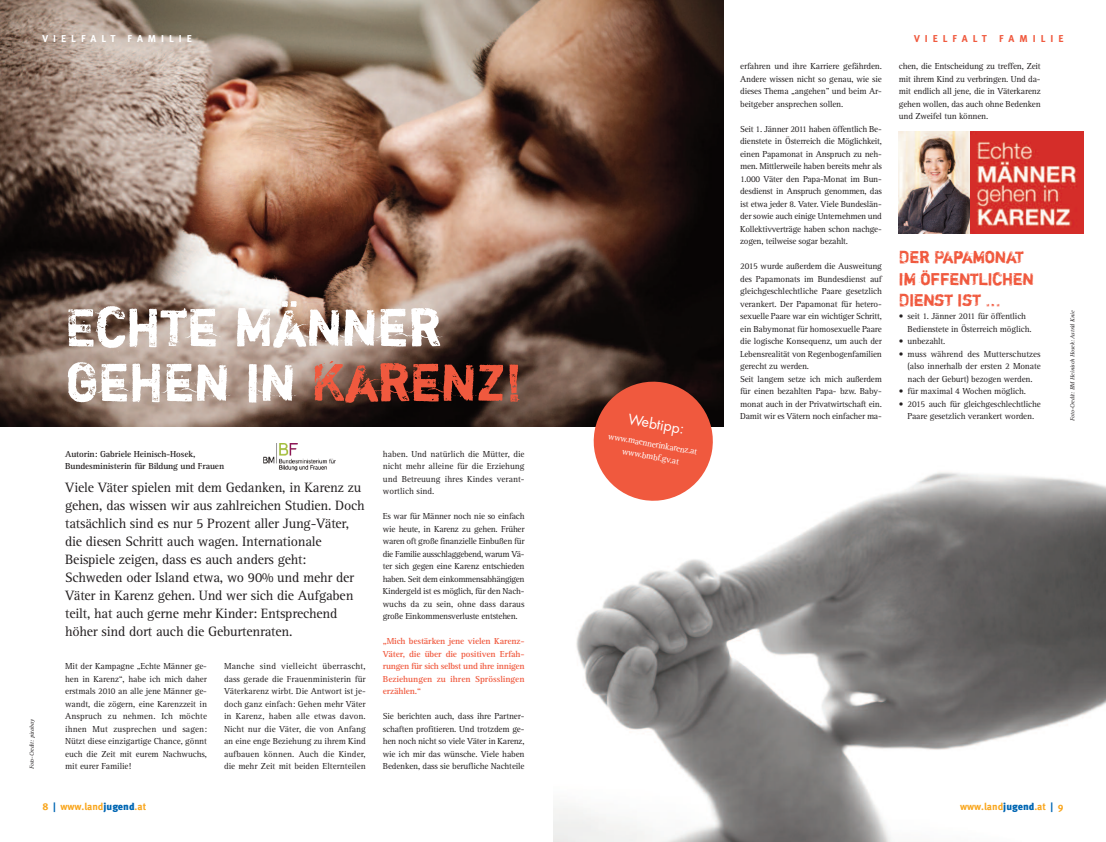
<style>
.page{position:relative;width:1106px;height:842px;background:#fff}
.page>*{position:absolute;margin:0;border:0;box-sizing:border-box;transform-origin:0 0}
.t1{font:53px/55px "Shortcut";color:#fff}
.t2{font:17px/21.5px "Shortcut";letter-spacing:-.015em;color:#f0593e}
.t3{font:14px/18px "Rotis Serif Std";letter-spacing:-.015em;color:#231f20}
.t4{font:14px "Futura Std";color:#fff}
.t5{font:700 10px "Meta Pro";color:#f9a51b}
.t6{font:700 10px "Meta Pro";letter-spacing:.5em;color:#f0593e}
.t7{font:700 10px "Meta Pro";letter-spacing:.5em;color:#fff}
.t8{font:9px/12.5px "Rotis Serif Std";letter-spacing:-.015em;color:#231f20;text-align:justify}
.t9{font:700 9px/12.5px "Rotis Serif Std";color:#f0593e;text-align:justify}
.t10{font:700 9px/12.5px "Rotis Serif Std";letter-spacing:-.015em;color:#231f20}
.t11{font:9px/12.5px "Rotis Serif Std";color:#fff;text-align:center}
.t12{font:italic 6px "Rotis Serif Std";letter-spacing:-.015em;color:#231f20}
.s1{color:#f0593e}
.s2{color:#0166b3}
.s3{font-weight:900;color:#0166b3}
</style>
<div class="page">
<img style="left:553px;top:421px;width:553px;height:421px">
<img style="left:0;top:0;width:723px;height:427px">
<svg style="left:589px;top:377px;width:128px;height:128px"></svg>
<img style="left:969px;top:132px;width:114px;height:102px">
<img style="left:899px;top:132px;width:70px;height:102px">
<img style="left:263px;top:444px;width:72px;height:26px">
<p class="t7" style="left:43px;top:35px;width:151px">VIELFALT FAMILIE</p>
<p class="t12" style="left:30px;top:769px;width:51px;rotate:-90deg">Foto-Credit: pixabay</p>
<h1 class="t1" style="left:65px;top:300px;width:458px">ECHTE MÄNNER<br>GEHEN IN <span class="s1">KARENZ!</span></h1>
<p class="t10" style="left:65px;top:448px;width:160px">Autorin: Gabriele Heinisch-Hosek,<br>Bundesministerin für Bildung und Frauen</p>
<p class="t3" style="left:65px;top:479px;width:301px">Viele Väter spielen mit dem Gedanken, in Karenz zu gehen, das wissen wir aus zahlreichen Studien. Doch tatsächlich sind es nur 5 Prozent aller Jung-Väter, die diesen Schritt auch wagen. Internationale Beispiele zeigen, dass es auch anders geht:<br>Schweden oder Island etwa, wo 90% und mehr der Väter in Karenz gehen. Und wer sich die Aufgaben teilt, hat auch gerne mehr Kinder: Entsprechend höher sind dort auch die Geburtenraten.</p>
<p class="t8" style="left:65px;top:661px;width:143px">Mit der Kampagne „Echte Männer ge&shy;hen in Karenz“, habe ich mich daher erstmals 2010 an alle jene Männer ge&shy;wandt, die zögern, eine Karenzzeit in Anspruch zu nehmen. Ich möchte ihnen Mut zusprechen und sagen:<br>Nützt diese einzigartige Chance, gönnt euch die Zeit mit eurem Nachwuchs, mit eurer Familie!</p>
<p class="t8" style="left:224px;top:661px;width:143px">Manche sind vielleicht überrascht, dass gerade die Frauenministerin für Väterkarenz wirbt. Die Antwort ist je&shy;doch ganz einfach: Gehen mehr Väter in Karenz, haben alle etwas davon.<br>Nicht nur die Väter, die von Anfang an eine enge Beziehung zu ihrem Kind aufbauen können. Auch die Kinder, die mehr Zeit mit beiden Elternteilen</p>
<p class="t8" style="left:383px;top:448px;width:143px">haben. Und natürlich die Mütter, die nicht mehr alleine für die Erziehung und Betreuung ihres Kindes verant&shy;wortlich sind.</p>
<p class="t8" style="left:383px;top:511px;width:143px">Es war für Männer noch nie so einfach wie heute, in Karenz zu gehen. Früher waren oft große finanzielle Einbußen für die Familie ausschlaggebend, warum Vä&shy;ter sich gegen eine Karenz entschieden haben. Seit dem einkommensabhängigen Kindergeld ist es möglich, für den Nach&shy;wuchs da zu sein, ohne dass daraus große Einkommensverluste entstehen.</p>
<p class="t9" style="left:383px;top:636px;width:143px">„Mich bestärken jene vielen Karenz-Väter, die über die positiven Erfah&shy;rungen für sich selbst und ihre innigen Beziehungen zu ihren Sprösslingen erzählen.“</p>
<p class="t8" style="left:383px;top:711px;width:143px">Sie berichten auch, dass ihre Partner&shy;schaften profitieren. Und trotzdem ge&shy;hen noch nicht so viele Väter in Karenz, wie ich mir das wünsche. Viele haben Bedenken, dass sie berufliche Nachteile</p>
<p class="t6" style="left:914px;top:35px;width:151px">VIELFALT FAMILIE</p>
<p class="t8" style="left:740px;top:61px;width:143px">erfahren und ihre Karriere gefährden.<br>Andere wissen nicht so genau, wie sie dieses Thema „angehen" und beim Ar&shy;beitgeber ansprechen sollen.</p>
<p class="t8" style="left:740px;top:123px;width:143px">Seit 1. Jänner 2011 haben öffentlich Be&shy;dienstete in Österreich die Möglichkeit, einen Papamonat in Anspruch zu neh&shy;men. Mittlerweile haben bereits mehr als 1.000 Väter den Papa-Monat im Bun&shy;desdienst in Anspruch genommen, das ist etwa jeder 8. Vater. Viele Bundeslän&shy;der sowie auch einige Unternehmen und Kollektivverträge haben schon nachge&shy;zogen, teilweise sogar bezahlt.</p>
<p class="t8" style="left:740px;top:261px;width:143px;text-align:left">2015 wurde außerdem die Ausweitung des Papamonats im Bundesdienst auf gleichgeschlechtliche Paare gesetzlich verankert. Der Papamonat für hetero&shy;sexuelle Paare war ein wichtiger Schritt, ein Babymonat für homosexuelle Paare die logische Konsequenz, um auch der Lebensrealität von Regenbogenfamilien gerecht zu werden.<br>Seit langem setze ich mich außerdem für einen bezahlten Papa- bzw. Baby&shy;monat auch in der Privatwirtschaft ein.<br>Damit wir es Vätern noch einfacher ma-</p>
<p class="t8" style="left:899px;top:61px;width:143px">chen, die Entscheidung zu treffen, Zeit mit ihrem Kind zu verbringen. Und da&shy;mit endlich all jene, die in Väterkarenz gehen wollen, das auch ohne Bedenken und Zweifel tun können.</p>
<h2 class="t2" style="left:899px;top:246px;width:136px">DER PAPAMONAT<br>IM ÖFFENTLICHEN<br>DIENST IST …</h2>
<p class="t8" style="left:907px;top:311px;width:126px;text-indent:-9px">• seit 1. Jänner 2011 für öffentlich<br>Bedienstete in Österreich möglich.</p>
<p class="t8" style="left:899px;top:336px;width:48px">• unbezahlt.</p>
<p class="t8" style="left:907px;top:348px;width:135px;text-indent:-9px">• muss während des Mutterschutzes (also innerhalb der ersten 2 Monate nach der Geburt) bezogen werden.</p>
<p class="t8" style="left:899px;top:386px;width:128px">• für maximal 4 Wochen möglich.</p>
<p class="t8" style="left:899px;top:398px;width:143px">• 2015 auch für gleichgeschlechtliche</p>
<h3 class="t4" style="left:629px;top:413px;width:58px;rotate:10deg">Webtipp:</h3>
<p class="t8" style="left:907px;top:411px;width:128px">Paare gesetzlich verankert worden.</p>
<p class="t11" style="left:609px;top:431px;width:92px;rotate:10deg">www.maennerinkarenz.at www.bmbf.gv.at</p>
<p class="t12" style="left:1070px;top:421px;width:112px;rotate:-90deg">Foto-Credit: BM Heinisch Hosek: Astrid Knie</p>
<p class="t5" style="left:43px;top:803px;width:105px">8 <span class="s2">|</span> www.land<span class="s3">jugend</span>.at</p>
<p class="t5" style="left:960px;top:803px;width:105px">www.land<span class="s3">jugend</span>.at <span class="s2">|</span> 9</p>
</div>
